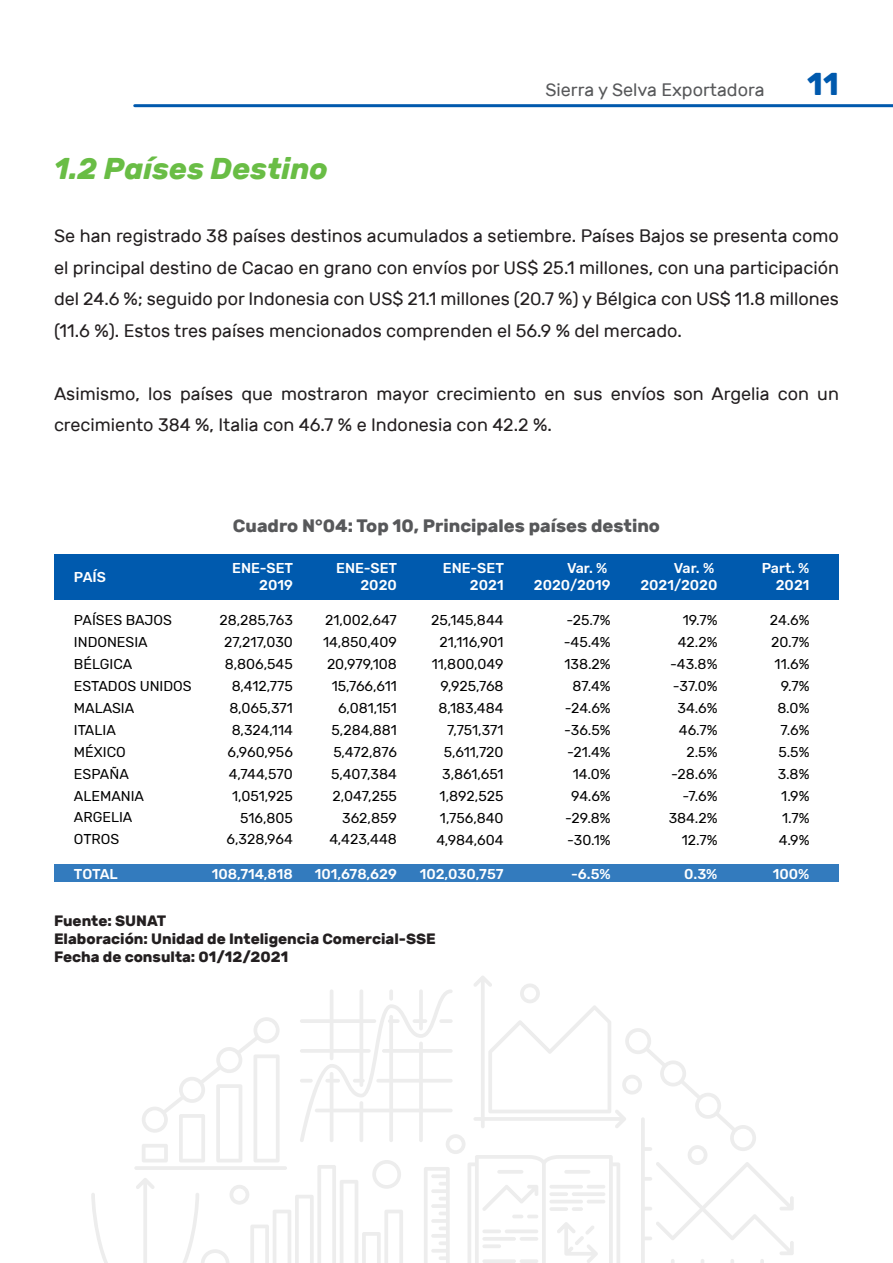
<style>
.page{position:relative;width:893px;height:1263px;background:#fff}
.page>*{position:absolute;margin:0;border:0;box-sizing:border-box;transform-origin:0 0}
.t1{font:700 31.5px "Rubik";color:#0059ad}
.t2{font:italic 700 30px "Rubik";color:#69bd45}
.t3{font:18px/31.5px "Rubik";color:#231f20;text-align:justify}
.t4{font:700 18px "Rubik";color:#57585a}
.t5{font:18px "Rubik";color:#57585a}
.t6{font:700 15px "Rubik";color:#231f20}
.t7{font:14.25px/21.9px "Rubik";color:#000;text-align:right}
.t8{font:500 14.25px/17.1px "Rubik";color:#fff;text-align:right}
</style>
<div class="page">
<hr style="left:135px;top:104px;width:758px;height:3px;background:#0059ad">
<svg style="left:91px;top:976px;width:703px;height:287px"></svg>
<div style="left:54px;top:555px;width:785px;height:45px;background:#005aae"></div>
<div style="left:54px;top:864px;width:785px;height:18px;background:#337bbe"></div>
<p class="t2" style="left:54px;top:151px;width:276px">1.2 Países Destino</p>
<p class="t5" style="left:545px;top:79px;width:221px">Sierra y Selva Exportadora</p>
<h1 class="t1" style="left:807px;top:66px;width:33px">11</h1>
<p class="t3" style="left:54px;top:221px;width:786px">Se han registrado 38 países destinos acumulados a setiembre. Países Bajos se presenta como el principal destino de Cacao en grano con envíos por US$ 25.1 millones, con una participación del 24.6 %; seguido por Indonesia con US$ 21.1 millones (20.7 %) y Bélgica con US$ 11.8 millones (11.6 %). Estos tres países mencionados comprenden el 56.9 % del mercado.</p>
<p class="t3" style="left:54px;top:378px;width:786px">Asimismo, los países que mostraron mayor crecimiento en sus envíos son Argelia con un crecimiento 384 %, Italia con 46.7 % e Indonesia con 42.2 %.</p>
<p class="t8" style="left:74px;top:568px;width:34px">PAÍS</p>
<p class="t7" style="left:74px;top:609px;width:119px;text-align:left">PAÍSES BAJOS<br>INDONESIA<br>BÉLGICA<br>ESTADOS UNIDOS<br>MALASIA<br>ITALIA<br>MÉXICO<br>ESPAÑA<br>ALEMANIA<br>ARGELIA<br>OTROS</p>
<p class="t8" style="left:74px;top:865px;width:45px">TOTAL</p>
<p class="t4" style="left:233px;top:515px;width:429px">Cuadro N°04: Top 10, Principales países destino</p>
<p class="t8" style="left:232px;top:560px;width:63px">ENE-SET<br>2019</p>
<p class="t8" style="left:336px;top:560px;width:63px">ENE-SET<br>2020</p>
<p class="t8" style="left:443px;top:560px;width:63px">ENE-SET<br>2021</p>
<p class="t7" style="left:219px;top:609px;width:75px">28,285,763<br>27,217,030<br>8,806,545<br>8,412,775<br>8,065,371<br>8,324,114<br>6,960,956<br>4,744,570<br>1,051,925<br>516,805<br>6,328,964</p>
<p class="t8" style="left:212px;top:865px;width:83px">108,714,818</p>
<p class="t7" style="left:323px;top:609px;width:75px">21,002,647<br>14,850,409<br>20,979,108<br>15,766,611<br>6,081,151<br>5,284,881<br>5,472,876<br>5,407,384<br>2,047,255<br>362,859<br>4,423,448</p>
<p class="t8" style="left:315px;top:865px;width:84px">101,678,629</p>
<p class="t7" style="left:431px;top:609px;width:74px">25,145,844<br>21,116,901<br>11,800,049<br>9,925,768<br>8,183,484<br>7,751,371<br>5,611,720<br>3,861,651<br>1,892,525<br>1,756,840<br>4,984,604</p>
<p class="t8" style="left:420px;top:865px;width:85px">102,030,757</p>
<p class="t8" style="left:534px;top:560px;width:78px">Var. %<br>2020/2019</p>
<p class="t7" style="left:564px;top:609px;width:48px">-25.7% -45.4%<br>138.2%<br>87.4% -24.6% -36.5% -21.4%<br>14.0%<br>94.6% -29.8% -30.1%</p>
<p class="t8" style="left:571px;top:866px;width:41px">-6.5%</p>
<p class="t8" style="left:640px;top:560px;width:79px">Var. %<br>2021/2020</p>
<p class="t7" style="left:669px;top:609px;width:50px">19.7%<br>42.2% -43.8% -37.0%<br>34.6%<br>46.7%<br>2.5% -28.6% -7.6%<br>384.2%<br>12.7%</p>
<p class="t8" style="left:684px;top:866px;width:35px">0.3%</p>
<p class="t6" style="left:54px;top:912px;width:114px">Fuente: SUNAT</p>
<p class="t6" style="left:54px;top:930px;width:383px">Elaboración: Unidad de Inteligencia Comercial-SSE</p>
<p class="t6" style="left:54px;top:948px;width:236px">Fecha de consulta: 01/12/2021</p>
<p class="t8" style="left:762px;top:560px;width:49px">Part. %<br>2021</p>
<p class="t7" style="left:770px;top:609px;width:41px">24.6%<br>20.7%<br>11.6%<br>9.7%<br>8.0%<br>7.6%<br>5.5%<br>3.8%<br>1.9%<br>1.7%<br>4.9%</p>
<p class="t8" style="left:773px;top:866px;width:38px">100%</p>
</div>
